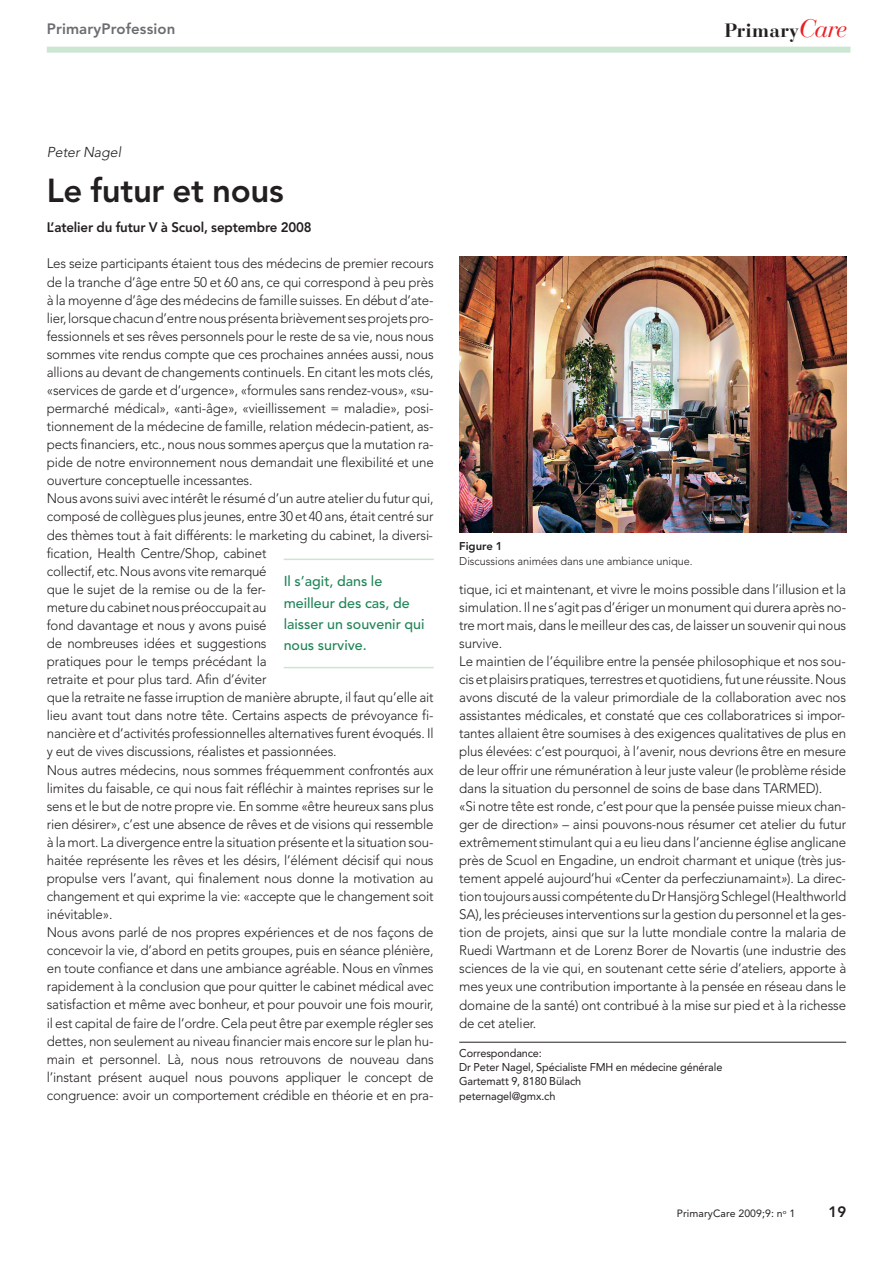
<style>
.page{position:relative;width:893px;height:1263px;background:#fff}
.page>*{position:absolute;margin:0;border:0;box-sizing:border-box;transform-origin:0 0}
.t1{font:800 33px "Avenir";letter-spacing:-.01em;color:#231f20}
.t2{font:700 19.2px "Bauer Bodoni";letter-spacing:.01em;color:#231f20}
.t3{font:800 15px "Avenir";letter-spacing:.01em;color:#6c6d70}
.t4{font:800 15px "Avenir";color:#231f20}
.t5{font:500 14.25px/21.3px "Avenir";color:#208558}
.t6{font:300 14.25px "Avenir";color:#231f20}
.t7{font:300 13.65px/18px "Avenir";letter-spacing:-.01em;color:#231f20}
.t8{font:800 13.65px "Avenir";letter-spacing:-.01em;color:#231f20}
.t9{font:11.25px/14.2px "Avenir";letter-spacing:-.01em;color:#231f20}
.t10{font:300 11.25px "Avenir";color:#231f20}
.t11{font:800 11.25px "Avenir";color:#231f20}
.t12{font:10.5px "Avenir";letter-spacing:.01em;color:#231f20}
.s1{font-weight:400;font-style:italic;font-size:25.2px;color:#ee1d23}
</style>
<div class="page">
<div style="left:47px;top:47px;width:803px;height:6px;background:#cbe6d3"></div>
<hr style="left:459px;top:1042px;width:387px;height:1px;background:#231f20">
<img style="left:459px;top:257px;width:387px;height:275px">
<hr style="left:284px;top:559px;width:150px;height:1px;background:#cbe6d3">
<hr style="left:284px;top:667px;width:150px;height:1px;background:#cbe6d3">
<p class="t3" style="left:47px;top:23px;width:130px">PrimaryProfession</p>
<h2 class="t2" style="left:725px;top:19px;width:124px">Primary<span class="s1">Care</span></h2>
<p class="t6" style="left:47px;top:147px;width:78px">Peter Nagel</p>
<h1 class="t1" style="left:47px;top:177px;width:239px">Le futur et nous</h1>
<p class="t8" style="left:47px;top:222px;width:267px">L’atelier du futur V à Scuol, septembre 2008</p>
<p class="t7" style="left:47px;top:256px;width:389px">Les seize participants étaient tous des médecins de premier recours de la tranche d’âge entre 50 et 60 ans, ce qui correspond à peu près à la moyenne d’âge des médecins de famille suisses. En début d’ate&shy;lier, lorsque chacun d’entre nous présenta brièvementses projets pro&shy;fessionnels et ses rêves personnels pour le reste de sa vie, nous nous sommes vite rendus compte que ces prochaines années aussi, nous allions au devant de changements continuels. En citant les mots clés, «services de garde et d’urgence», «formules sans rendez-vous», «su&shy;permarché médical», «anti-âge», «vieillissement = maladie», posi&shy;tionnement de la médecine de famille, relation médecin-patient, as&shy;pects financiers, etc., nous nous sommes aperçus que la mutation ra&shy;pide de notre environnement nous demandait une flexibilité et une ouverture conceptuelle incessantes.<br>Nous avons suivi avec intérêt le résumé d’un autre atelier du futur qui, composé de collègues plus jeunes, entre 30 et 40 ans, était centré sur des thèmes tout à fait différents: le marketing du cabinet, la diversi&shy;fication, Health Centre/Shop, cabinet<br>collectif, etc. Nous avons vite remarqué<br>que le sujet de la remise ou de la fer-<br>meture du cabinet nous préoccupait au<br>fond davantage et nous y avons puisé<br>de nombreuses idées et suggestions<br>pratiques pour le temps précédant la<br>retraite et pour plus tard. Afin d’éviter<br>que la retraite ne fasse irruption de manière abrupte, il faut qu’elle ait lieu avant tout dans notre tête. Certains aspects de prévoyance fi&shy;nancière et d’activités professionnelles alternatives furent évoqués. Il y eut de vives discussions, réalistes et passionnées.<br>Nous autres médecins, nous sommes fréquemment confrontés aux limites du faisable, ce qui nous fait réfléchir à maintes reprises sur le sens et le but de notre propre vie. En somme «être heureux sans plus rien désirer», c’est une absence de rêves et de visions qui ressemble à la mort. La divergence entre la situation présente et la situation sou&shy;haitée représente les rêves et les désirs, l’élément décisif qui nous propulse vers l’avant, qui finalement nous donne la motivation au changement et qui exprime la vie: «accepte que le changement soit inévitable».<br>Nous avons parlé de nos propres expériences et de nos façons de concevoir la vie, d’abord en petits groupes, puis en séance plénière, en toute confiance et dans une ambiance agréable. Nous en vînmes rapidement à la conclusion que pour quitter le cabinet médical avec satisfaction et même avec bonheur, et pour pouvoir une fois mourir, il est capital de faire de l’ordre. Cela peut être par exemple régler ses dettes, non seulement au niveau financier mais encore sur le plan hu&shy;main et personnel. Là, nous nous retrouvons de nouveau dans l’instant présent auquel nous pouvons appliquer le concept de congruence: avoir un comportement crédible en théorie et en pra-</p>
<p class="t5" style="left:284px;top:572px;width:142px">Il s’agit, dans le meilleur des cas, de laisser un souvenir qui nous survive.</p>
<p class="t11" style="left:459px;top:542px;width:45px">Figure 1</p>
<p class="t10" style="left:459px;top:556px;width:235px">Discussions animées dans une ambiance unique.</p>
<p class="t7" style="left:459px;top:581px;width:388px">tique, ici et maintenant, et vivre le moins possible dans l’illusion et la simulation. Il ne s’agit pas d’ériger un monument qui durera après no&shy;tre mort mais, dans le meilleur des cas, de laisser un souvenir qui nous survive.<br>Le maintien de l’équilibre entre la pensée philosophique et nos sou&shy;cis et plaisirs pratiques, terrestres et quotidiens,fut une réussite. Nous avons discuté de la valeur primordiale de la collaboration avec nos assistantes médicales, et constaté que ces collaboratrices si impor&shy;tantes allaient être soumises à des exigences qualitatives de plus en plus élevées: c’est pourquoi, à l’avenir, nous devrions être en mesure de leur offrir une rémunération à leur juste valeur (le problème réside dans la situation du personnel de soins de base dans TARMED).<br>«Si notre tête est ronde, c’est pour que la pensée puisse mieux chan&shy;ger de direction» – ainsi pouvons-nous résumer cet atelier du futur extrêmement stimulant qui a eu lieu dans l’ancienne église anglicane près de Scuol en Engadine, un endroit charmant et unique (très jus&shy;tement appelé aujourd’hui «Center da perfecziunamaint»). La direc&shy;tion toujours aussi compétente du DrHansjörg Schlegel (Healthworld SA), les précieuses interventions sur la gestion du personnel et la ges&shy;tion de projets, ainsi que sur la lutte mondiale contre la malaria de Ruedi Wartmann et de Lorenz Borer de Novartis (une industrie des sciences de la vie qui, en soutenant cette série d’ateliers, apporte à mes yeux une contribution importante à la pensée en réseau dans le domaine de la santé) ont contribué à la mise sur pied et à la richesse de cet atelier.</p>
<p class="t9" style="left:459px;top:1047px;width:265px">Correspondance:<br>Dr Peter Nagel, Spécialiste FMH en médecine générale<br>Gartematt 9, 8180 Bülach<br>peternagel@gmx.ch</p>
<p class="t12" style="left:677px;top:1209px;width:120px">PrimaryCare 2009;9: n<sup>o</sup> 1</p>
<p class="t4" style="left:828px;top:1206px;width:19px">19</p>
</div>
